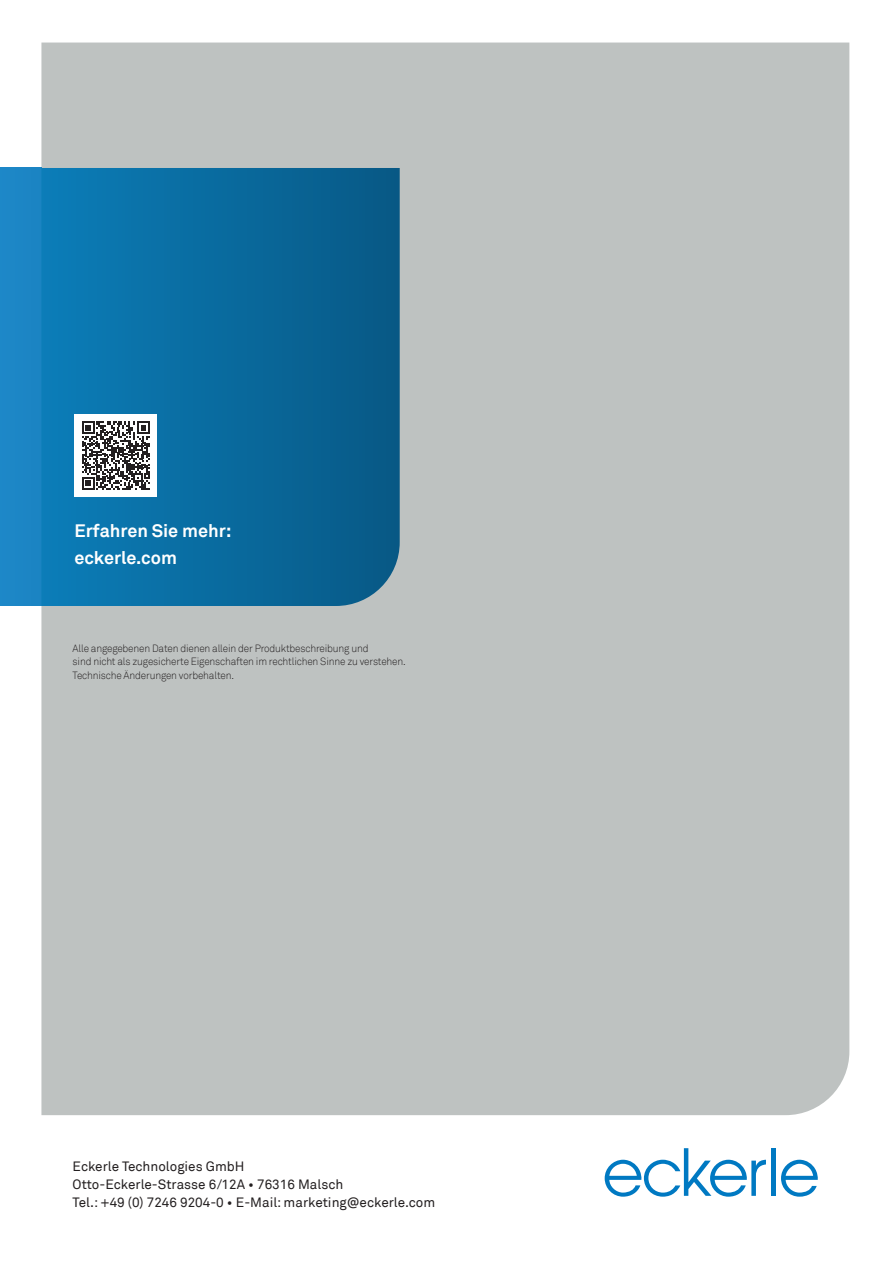
<style>
.page{position:relative;width:893px;height:1263px;background:#fff}
.page>*{position:absolute;margin:0;border:0;box-sizing:border-box;transform-origin:0 0}
.t1{font:700 18px/27.8px "Akkurat";color:#fff}
.t2{font:13.5px/18px "Akkurat";color:#231f20}
.t3{font:300 10.5px/13.5px "Akkurat";letter-spacing:-.015em;color:#231f20;scale:.95 1}
</style>
<div class="page">
<div style="left:41px;top:43px;width:808px;height:1072px;background:#bec2c1"></div>
<div style="left:0;top:168px;width:41px;height:438px;background:#1c86c5"></div>
<svg style="left:41px;top:168px;width:359px;height:438px;background:#0a6a9e"></svg>
<svg style="left:605px;top:1148px;width:161px;height:49px"></svg>
<div style="left:771px;top:1148px;width:5px;height:48px;background:#0079c2"></div>
<svg style="left:781px;top:1160px;width:37px;height:37px"></svg>
<div style="left:74px;top:414px;width:83px;height:83px;background:#fff"></div>
<svg style="left:82px;top:421px;width:68px;height:68px"></svg>
<h1 class="t1" style="left:74px;top:516px;width:159px">Erfahren Sie mehr: eckerle.com</h1>
<p class="t3" style="left:73px;top:642px;width:352px">Alle angegebenen Daten dienen allein der Produktbeschreibung und<br>sind nicht als zugesicherte Eigenschaften im rechtlichen Sinne zu verstehen.<br>Technische Änderungen vorbehalten.</p>
<p class="t2" style="left:73px;top:1158px;width:364px">Eckerle Technologies GmbH<br>Otto-Eckerle-Strasse 6/12A • 76316 Malsch<br>Tel.: +49 (0) 7246 9204-0 • E-Mail: marketing@eckerle.com</p>
</div>
